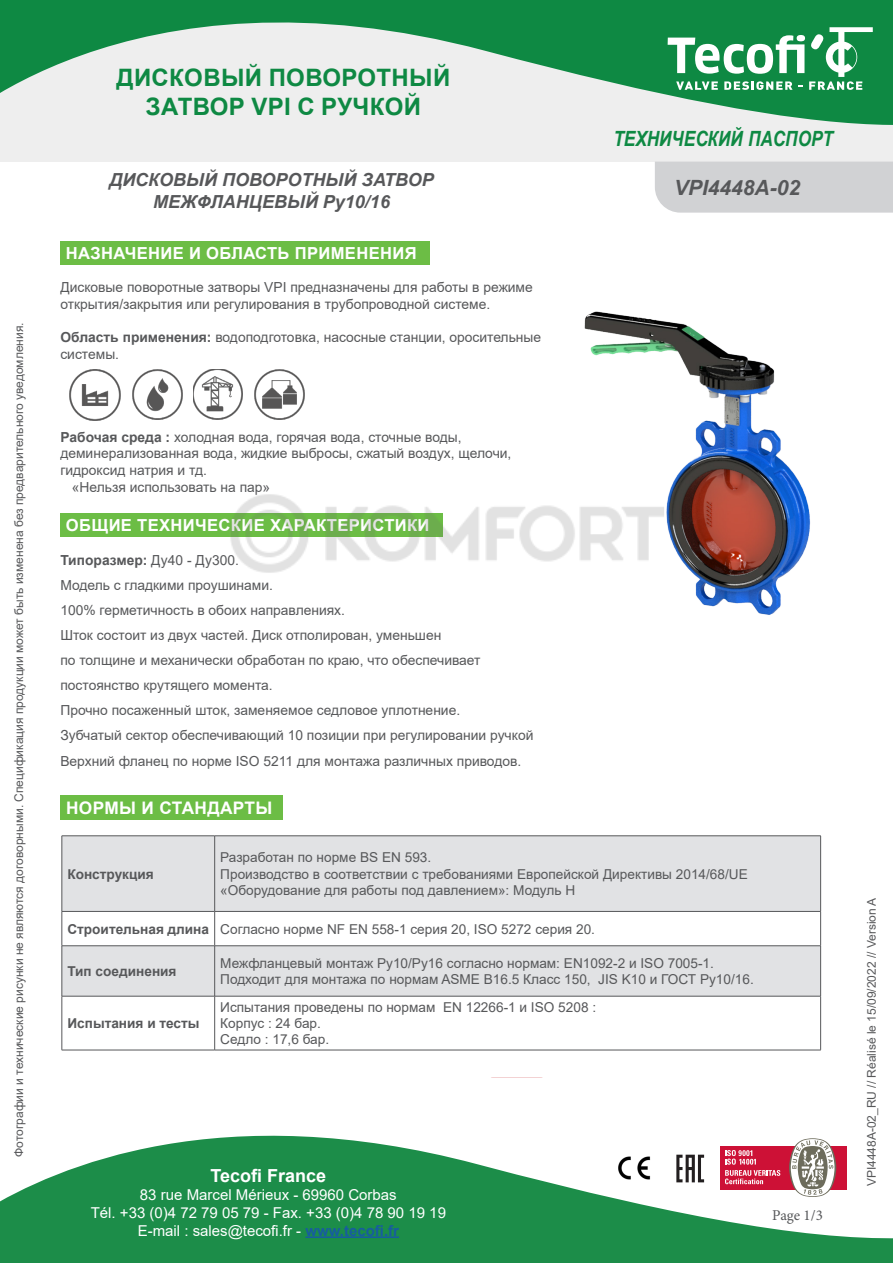
<style>
.page{position:relative;width:893px;height:1263px;background:#fff}
.page>*{position:absolute;margin:0;border:0;box-sizing:border-box;transform-origin:0 0}
.t1{font:700 24px/28.8px "Arial";letter-spacing:.015em;color:#0e8943;text-align:center}
.t2{font:italic 700 21px "Arial Narrow";color:#0e8943}
.t3{font:italic 700 21px "Arial";color:#57585a}
.t4{font:italic 700 18px/21.6px "Arial";color:#57585a;text-align:center}
.t5{font:700 18px "Arial";color:#fff}
.t6{font:700 17.25px "Arial";letter-spacing:.02em;color:#fff}
.t7{font:700 16.65px "Arial";letter-spacing:.02em;color:#fff}
.t8{font:15px/18px "Arial";color:#fff;text-align:center}
.t9{font:15px "Minion Pro";color:#57585a}
.t10{font:13.8px/25px "Arial";color:#57585a}
.t11{font:13.65px/16.4px "Arial";color:#57585a}
.t12{font:700 13.65px "Arial";color:#57585a}
.t13{font:12px "Arial";color:#57585a}
.s1{font-weight:700}
.s2{font-weight:700;color:#175d9e}
</style>
<div class="page">
<div style="left:0;top:0;width:893px;height:162px;background:#eee"></div>
<div style="left:655px;top:162px;width:238px;height:51px;background:#d1d2d4"></div>
<svg style="left:0;top:0;width:893px;height:125px"></svg>
<svg style="left:0;top:1135px;width:893px;height:128px;fill:#1c8d49"></svg>
<hr style="left:305px;top:1236px;width:94px;height:2px;background:#175d9e">
<svg style="left:668px;top:27px;width:205px;height:63px;background:#59ad7d"></svg>
<img style="left:614px;top:1154px;width:44px;height:31px">
<div style="left:673px;top:1151px;width:34px;height:34px;background:#fff"></div>
<svg style="left:676px;top:1135px;width:182px;height:63px"></svg>
<div style="left:60px;top:795px;width:223px;height:24px;background:#6cbd45"></div>
<svg style="left:63px;top:836px;width:757px;height:160px;fill:#e1e2e4"></svg>
<hr style="left:62px;top:835px;width:153px;height:1px;background:#57585a">
<hr style="left:62px;top:836px;width:1px;height:75px;background:#57585a">
<hr style="left:215px;top:835px;width:606px;height:1px;background:#57585a">
<hr style="left:214px;top:836px;width:1px;height:75px;background:#57585a">
<hr style="left:820px;top:836px;width:1px;height:75px;background:#57585a">
<hr style="left:62px;top:911px;width:153px;height:1px;background:#57585a">
<hr style="left:62px;top:912px;width:1px;height:33px;background:#57585a">
<hr style="left:215px;top:911px;width:606px;height:1px;background:#57585a">
<hr style="left:214px;top:912px;width:1px;height:33px;background:#57585a">
<hr style="left:820px;top:912px;width:1px;height:33px;background:#57585a">
<hr style="left:62px;top:945px;width:153px;height:1px;background:#57585a">
<hr style="left:62px;top:946px;width:1px;height:50px;background:#57585a">
<hr style="left:215px;top:945px;width:606px;height:1px;background:#57585a">
<hr style="left:214px;top:946px;width:1px;height:50px;background:#57585a">
<hr style="left:820px;top:946px;width:1px;height:50px;background:#57585a">
<hr style="left:62px;top:996px;width:153px;height:1px;background:#57585a">
<hr style="left:62px;top:996px;width:1px;height:54px;background:#57585a">
<hr style="left:215px;top:996px;width:606px;height:1px;background:#57585a">
<hr style="left:214px;top:996px;width:1px;height:54px;background:#57585a">
<hr style="left:820px;top:996px;width:1px;height:54px;background:#57585a">
<hr style="left:62px;top:1050px;width:153px;height:1px;background:#57585a">
<hr style="left:215px;top:1050px;width:606px;height:1px;background:#57585a">
<div style="left:60px;top:242px;width:370px;height:23px;background:#6cbd45"></div>
<div style="left:60px;top:514px;width:383px;height:23px;background:#6cbd45"></div>
<img style="left:255px;top:370px;width:50px;height:49px">
<img style="left:133px;top:370px;width:50px;height:49px">
<img style="left:193px;top:370px;width:50px;height:49px">
<img style="left:70px;top:370px;width:51px;height:50px">
<img style="left:584px;top:311px;width:226px;height:304px">
<img style="left:223px;top:485px;width:447px;height:98px">
<p class="t13" style="left:11px;top:1157px;width:835px;rotate:-90deg">Фотографии и технические рисунки не являются договорными. Спецификация продукции может быть изменена без предварительного уведомления.</p>
<h1 class="t1" style="left:117px;top:64px;width:335px">ДИСКОВЫЙ ПОВОРОТНЫЙ<br>ЗАТВОР VPI С РУЧКОЙ</h1>
<h3 class="t4" style="left:109px;top:169px;width:326px">ДИСКОВЫЙ ПОВОРОТНЫЙ ЗАТВОР<br>МЕЖФЛАНЦЕВЫЙ Ру10/16</h3>
<p class="t7" style="left:66px;top:242px;width:352px">НАЗНАЧЕНИЕ И ОБЛАСТЬ ПРИМЕНЕНИЯ</p>
<p class="t10" style="left:60px;top:279px;width:474px;line-height:16.6px">Дисковые поворотные затворы VPI предназначены для работы в режиме открытия/закрытия или регулирования в трубопроводной системе.</p>
<p class="t10" style="left:60px;top:329px;width:482px;line-height:16.6px"><span class="s1">Область применения:</span> водоподготовка, насосные станции, оросительные системы.</p>
<p class="t10" style="left:60px;top:424px;width:403px"><span class="s1">Рабочая среда :</span> холодная вода, горячая вода, сточные воды,</p>
<p class="t10" style="left:60px;top:441px;width:453px">деминерализованная вода, жидкие выбросы, сжатый воздух, щелочи,</p>
<p class="t10" style="left:60px;top:458px;width:148px">гидроксид натрия и тд.</p>
<p class="t10" style="left:72px;top:474px;width:200px">«Нельзя использовать на пар»</p>
<p class="t7" style="left:66px;top:514px;width:365px">ОБЩИЕ ТЕХНИЧЕСКИЕ ХАРАКТЕРИСТИКИ</p>
<p class="t10" style="left:60px;top:547px;width:475px"><span class="s1">Типоразмер:</span> Ду40 - Ду300.<br>Модель с гладкими проушинами.<br>100% герметичность в обоих направлениях.<br>Шток состоит из двух частей. Диск отполирован, уменьшен<br>по толщине и механически обработан по краю, что обеспечивает постоянство крутящего момента.<br>Прочно посаженный шток, заменяемое седловое уплотнение.<br>Зубчатый сектор обеспечивающий 10 позиции при регулировании ручкой Верхний фланец по норме ISO 5211 для монтажа различных приводов.</p>
<p class="t6" style="left:66px;top:795px;width:208px">НОРМЫ И СТАНДАРТЫ</p>
<h2 class="t2" style="left:613px;top:123px;width:221px">ТЕХНИЧЕСКИЙ ПАСПОРТ</h2>
<h2 class="t3" style="left:674px;top:174px;width:128px">VPI4448A-02</h2>
<p class="t11" style="left:220px;top:849px;width:529px">Разработан по норме BS EN 593.<br>Производство в соответствии с требованиями Европейской Директивы 2014/68/UE «Оборудование для работы под давлением»: Модуль H</p>
<p class="t11" style="left:67px;top:920px;width:529px"><span class="s1">Строительная длина</span> Согласно норме NF EN 558-1 серия 20, ISO 5272 серия 20.</p>
<p class="t12" style="left:67px;top:961px;width:111px">Тип соединения</p>
<p class="t11" style="left:220px;top:955px;width:535px">Межфланцевый монтаж Ру10/Ру16 согласно нормам: EN1092-2 и ISO 7005-1.<br>Подходит для монтажа по нормам ASME B16.5 Класс 150, JIS K10 и ГОСТ Ру10/16.</p>
<p class="t12" style="left:67px;top:1014px;width:134px">Испытания и тесты</p>
<p class="t12" style="left:67px;top:864px;width:88px">Конструкция</p>
<p class="t11" style="left:220px;top:999px;width:377px">Испытания проведены по нормам EN 12266-1 и ISO 5208 :<br>Корпус : 24 бар.<br>Седло : 17,6 бар.</p>
<h3 class="t5" style="left:211px;top:1162px;width:117px">Tecofi France</h3>
<p class="t8" style="left:91px;top:1185px;width:357px">83 rue Marcel Mérieux - 69960 Corbas<br>Tél. +33 (0)4 72 79 05 79 - Fax. +33 (0)4 78 90 19 19<br>E-mail : sales@tecofi.fr - <span class="s2">www.tecofi.fr</span></p>
<p class="t9" style="left:772px;top:1205px;width:52px">Page 1/3</p>
<p class="t13" style="left:863px;top:1186px;width:290px;rotate:-90deg">VPI4448A-02_RU // Réalisé le 15/09/2022 // Version A</p>
</div>
